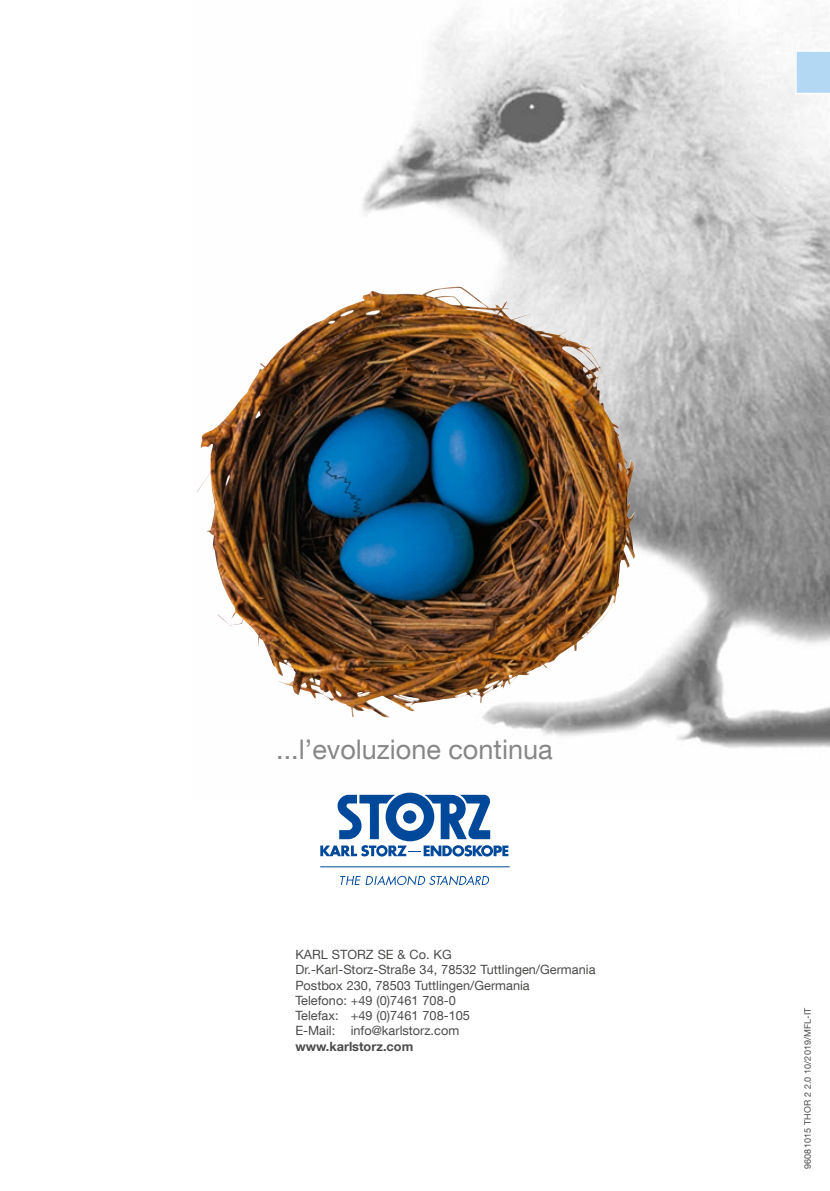
<style>
.page{position:relative;width:830px;height:1191px;background:#fff}
.page>*{position:absolute;margin:0;border:0;box-sizing:border-box;transform-origin:0 0}
.t1{font:27px "KS Helvetica Neue";color:#878787}
.t2{font:12.75px/15.3px "KS Helvetica Neue";color:#4b4b4a}
.t3{font:700 12.75px "KS Helvetica Neue";color:#4b4b4a}
.t4{font:9px "KS Helvetica Neue";letter-spacing:.01em;color:#4b4b4a}
</style>
<div class="page">
<img style="left:329px;top:0;width:500px;height:748px">
<img style="left:196px;top:287px;width:251px;height:412px">
<svg style="left:320px;top:792px;width:188px;height:64px"></svg>
<hr style="left:320px;top:866px;width:189px;height:1px;background:#00499a">
<svg style="left:340px;top:875px;width:149px;height:10px"></svg>
<svg style="left:794px;top:50px;width:35px;height:44px;background:#bcdcf5"></svg>
<h1 class="t1" style="left:276px;top:733px;width:278px">...l’evoluzione continua</h1>
<p class="t2" style="left:295px;top:946px;width:301px">KARL STORZ SE &amp; Co. KG<br>Dr.-Karl-Storz-Straße 34, 78532 Tuttlingen/Germania Postbox 230, 78503 Tuttlingen/Germania<br>Telefono: +49 (0)7461 708-0<br>Telefax: +49 (0)7461 708-105<br>E-Mail: info@karlstorz.com</p>
<p class="t3" style="left:295px;top:1038px;width:119px">www.karlstorz.com</p>
<p class="t4" style="left:801px;top:1168px;width:163px;rotate:-90deg">96081015 THOR 2 2.0 10/2019/MFL-IT</p>
</div>
